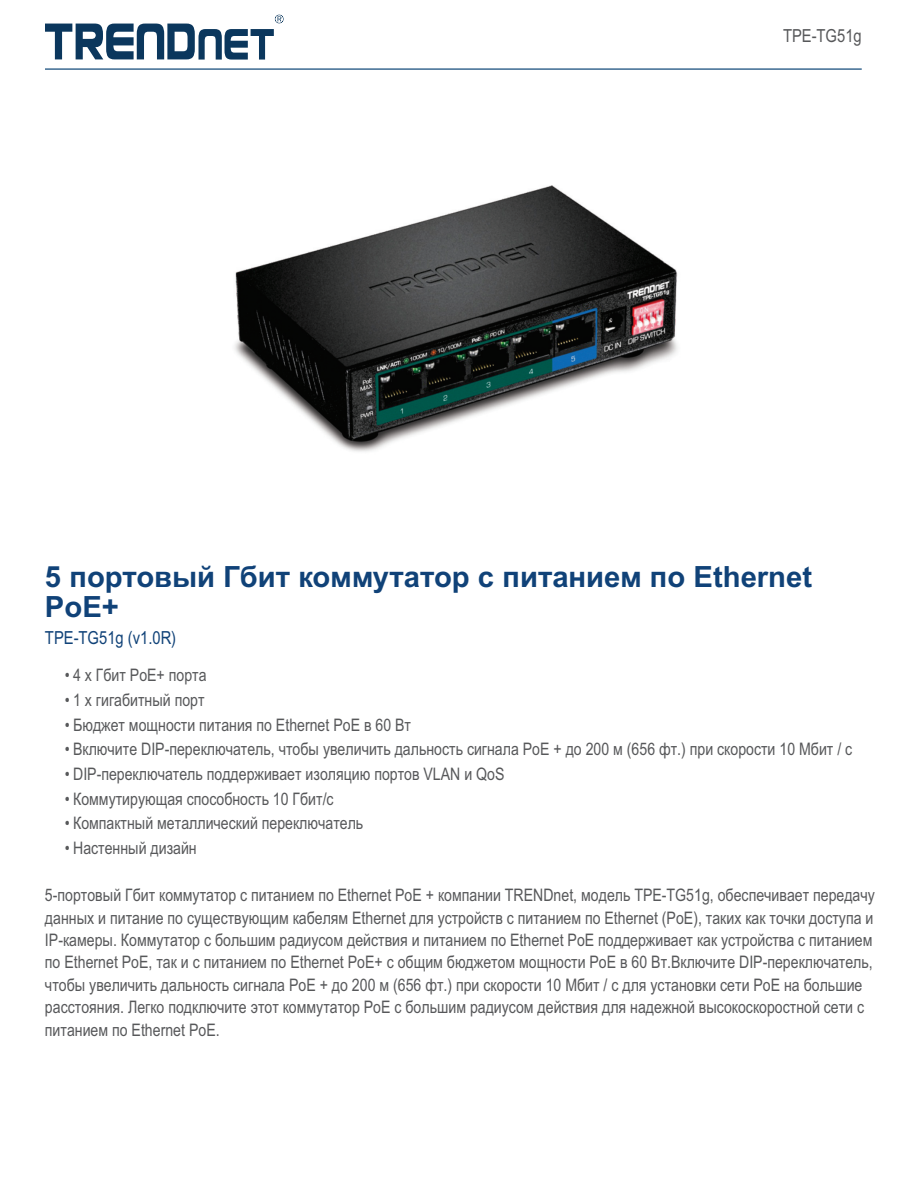
<style>
.page{position:relative;width:918px;height:1188px;background:#fff}
.page>*{position:absolute;margin:0;border:0;box-sizing:border-box;transform-origin:0 0}
.t1{font:700 29.25px/29.2px "Arial";color:#104278}
.t2{font:18px "Arial Narrow";color:#104278}
.t3{font:18px "Arial Narrow";color:#57585a}
.t4{font:17.25px/22.4px "Arial Narrow";color:#57585a}
</style>
<div class="page">
<svg style="left:45px;top:15px;width:239px;height:45px"></svg>
<img style="left:234px;top:185px;width:444px;height:267px">
<hr style="left:45px;top:68px;width:817px;height:2px;background:#104879">
<p class="t3" style="left:783px;top:28px;width:80px">TPE-TG51g</p>
<h1 class="t1" style="left:45px;top:565px;width:769px">5 портовый Гбит коммутатор c питанием по Ethernet<br>PoE+</h1>
<p class="t2" style="left:45px;top:631px;width:133px">TPE-TG51g (v1.0R)</p>
<p class="t4" style="left:65px;top:666px;width:143px">• 4 х Гбит PoE+ порта</p>
<p class="t4" style="left:65px;top:690px;width:141px">• 1 х гигабитный порт</p>
<p class="t4" style="left:65px;top:715px;width:348px">• Бюджет мощности питания по Ethernet PoE в 60 Вт</p>
<p class="t4" style="left:65px;top:740px;width:789px">• Включите DIP-переключатель, чтобы увеличить дальность сигнала PoE + до 200 м (656 фт.) при скорости 10 Мбит / с</p>
<p class="t4" style="left:65px;top:764px;width:441px">• DIP-переключатель поддерживает изоляцию портов VLAN и QoS</p>
<p class="t4" style="left:65px;top:789px;width:270px">• Коммутирующая способность 10 Гбит/с</p>
<p class="t4" style="left:65px;top:814px;width:300px">• Компактный металлический переключатель</p>
<p class="t4" style="left:65px;top:838px;width:133px">• Настенный дизайн</p>
<p class="t4" style="left:45px;top:885px;width:831px">5-портовый Гбит коммутатор с питанием по Ethernet PoE + компании TRENDnet, модель TPE-TG51g, обеспечивает передачу данных и питание по существующим кабелям Ethernet для устройств с питанием по Ethernet (PoE), таких как точки доступа и IP-камеры. Коммутатор с большим радиусом действия и питанием по Ethernet PoE поддерживает как устройства с питанием по Ethernet PoE, так и с питанием по Ethernet PoE+ с общим бюджетом мощности PoE в 60 Вт.Включите DIP-переключатель, чтобы увеличить дальность сигнала PoE + до 200 м (656 фт.) при скорости 10 Мбит / с для установки сети PoE на большие расстояния. Легко подключите этот коммутатор PoE с большим радиусом действия для надежной высокоскоростной сети с питанием по Ethernet PoE.</p>
</div>
